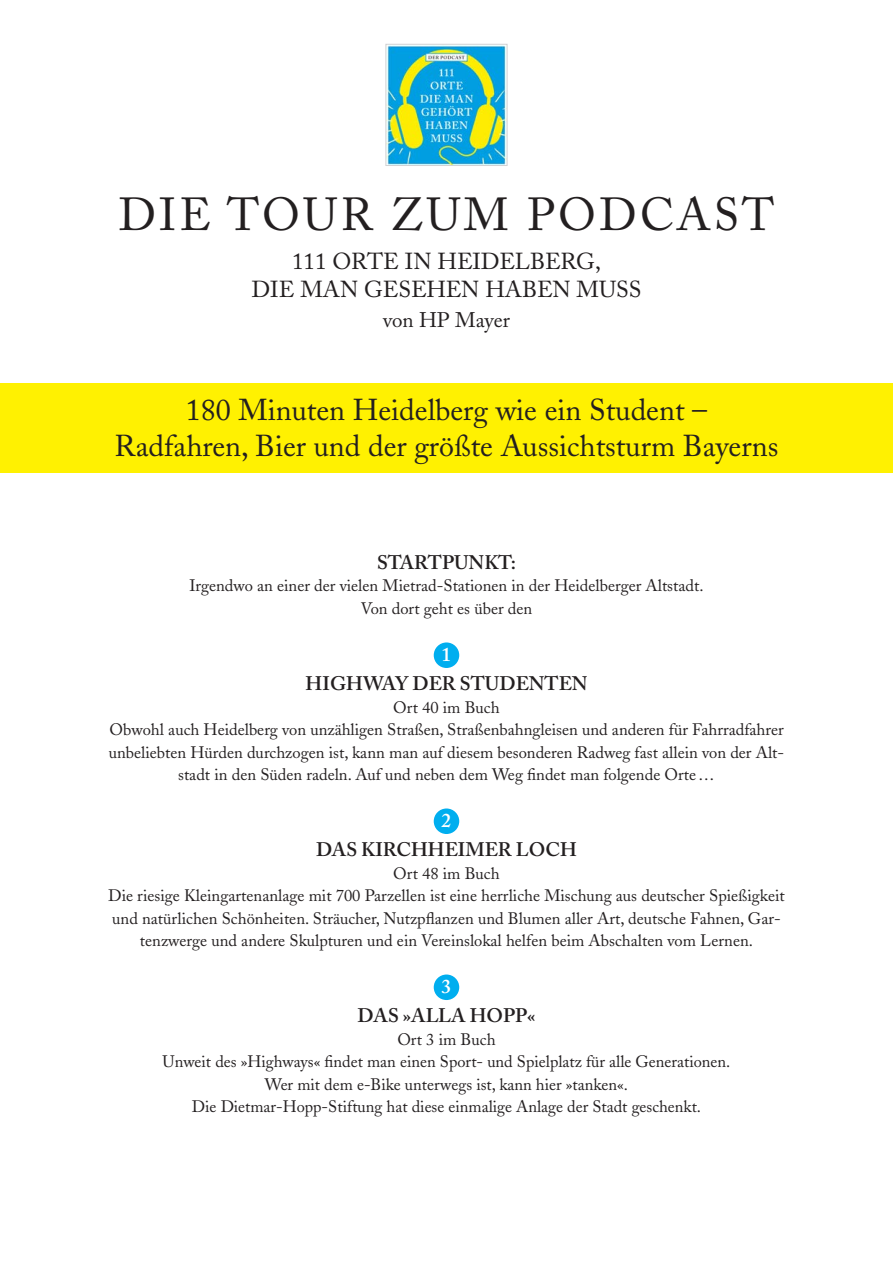
<style>
.page{position:relative;width:893px;height:1263px;background:#fff}
.page>*{position:absolute;margin:0;border:0;box-sizing:border-box;transform-origin:0 0}
.t1{font:45.9px "Adobe Caslon";letter-spacing:.07em;color:#231f20}
.t2{font:30px/36px "Adobe Caslon";color:#231f20;text-align:center}
.t3{font:22.95px/27.6px "Adobe Caslon";color:#231f20;text-align:center}
.t4{font:21px "Adobe Caslon";color:#231f20}
.t5{font:600 19.5px "Adobe Caslon";color:#231f20}
.t6{font:600 19.5px "Adobe Caslon";color:#fff}
.t7{font:16.5px/22.5px "Adobe Caslon";color:#231f20;text-align:center}
</style>
<div class="page">
<div style="left:0;top:383px;width:893px;height:89px;background:#fff101"></div>
<img style="left:385px;top:44px;width:123px;height:122px">
<div style="left:434px;top:642px;width:25px;height:26px;background:#00aeef;border-radius:50%"></div>
<div style="left:434px;top:808px;width:25px;height:26px;background:#00aeef;border-radius:50%"></div>
<div style="left:434px;top:974px;width:25px;height:26px;background:#00aeef;border-radius:50%"></div>
<h1 class="t1" style="left:119px;top:187px;width:657px">DIE TOUR ZUM PODCAST</h1>
<h3 class="t3" style="left:251px;top:248px;width:391px">111 ORTE IN HEIDELBERG,<br>DIE MAN GESEHEN HABEN MUSS</h3>
<p class="t4" style="left:383px;top:307px;width:128px">von HP Mayer</p>
<h2 class="t2" style="left:115px;top:393px;width:665px">180 Minuten Heidelberg wie ein Student –<br>Radfahren, Bier und der größte Aussichtsturm Bayerns</h2>
<p class="t5" style="left:377px;top:551px;width:140px">STARTPUNKT:</p>
<p class="t7" style="left:189px;top:575px;width:516px">Irgendwo an einer der vielen Mietrad-Stationen in der Heidelberger Altstadt.<br>Von dort geht es über den</p>
<p class="t6" style="left:441px;top:643px;width:11px">1</p>
<p class="t5" style="left:305px;top:672px;width:284px">HIGHWAY DER STUDENTEN</p>
<p class="t7" style="left:109px;top:696px;width:677px">Ort 40 im Buch<br>Obwohl auch Heidelberg von unzähligen Straßen, Straßenbahngleisen und anderen für Fahrradfahrer unbeliebten Hürden durchzogen ist, kann man auf diesem besonderen Radweg fast allein von der Alt&shy;stadt in den Süden radeln. Auf und neben dem Weg findet man folgende Orte…</p>
<p class="t6" style="left:441px;top:809px;width:11px">2</p>
<p class="t5" style="left:316px;top:838px;width:262px">DAS KIRCHHEIMER LOCH</p>
<p class="t7" style="left:108px;top:862px;width:678px">Ort 48 im Buch<br>Die riesige Kleingartenanlage mit 700 Parzellen ist eine herrliche Mischung aus deutscher Spießigkeit und natürlichen Schönheiten. Sträucher, Nutzpflanzen und Blumen aller Art, deutsche Fahnen, Gar&shy;tenzwerge und andere Skulpturen und ein Vereinslokal helfen beim Abschalten vom Lernen.</p>
<p class="t6" style="left:441px;top:975px;width:11px">3</p>
<p class="t5" style="left:358px;top:1004px;width:179px">DAS »ALLA HOPP«</p>
<p class="t7" style="left:163px;top:1028px;width:569px">Ort 3 im Buch<br>Unweit des »Highways« findet man einen Sport- und Spielplatz für alle Generationen.<br>Wer mit dem e-Bike unterwegs ist, kann hier »tanken«.<br>Die Dietmar-Hopp-Stiftung hat diese einmalige Anlage der Stadt geschenkt.</p>
</div>
